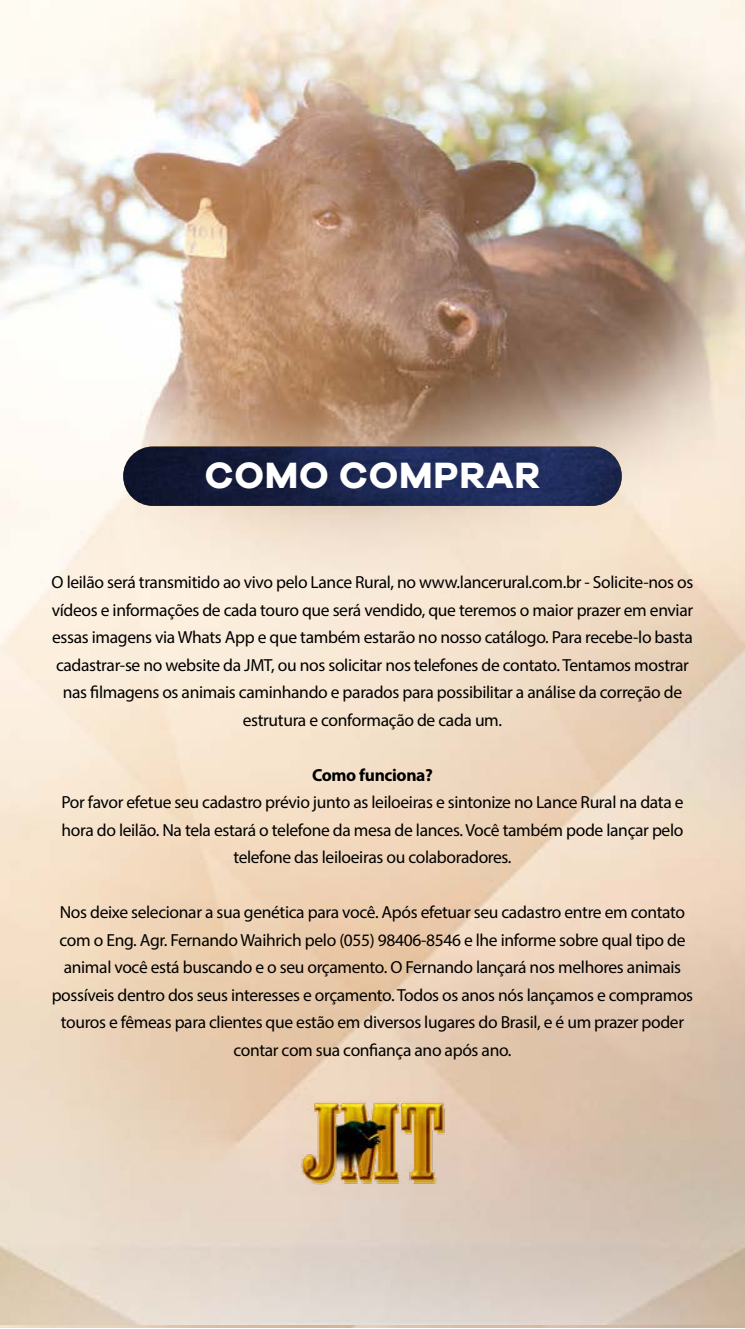
<style>
.page{position:relative;width:745px;height:1329px;background:#fff}
.page>*{position:absolute;margin:0;border:0;box-sizing:border-box;transform-origin:0 0}
.t1{font:700 37.75px "Galano Grotesque";letter-spacing:.02em;color:#fff}
.t2{font:17.5px/27.5px "Myriad Pro";letter-spacing:-.02em;color:#000;text-align:center}
.t3{font:700 17.5px "Myriad Pro";letter-spacing:-.02em;color:#000}
</style>
<div class="page">
<img style="left:0;top:0;width:744px;height:1325px">
<img style="left:123px;top:446px;width:498px;height:60px;border-radius:30px">
<img style="left:286px;top:1094px;width:172px;height:101px">
<h1 class="t1" style="left:205px;top:452px;width:336px">COMO COMPRAR</h1>
<p class="t2" style="left:52px;top:568px;width:643px">O leilão será transmitido ao vivo pelo Lance Rural, no www.lancerural.com.br - Solicite-nos os vídeos e informações de cada touro que será vendido, que teremos o maior prazer em enviar essas imagens via Whats App e que também estarão no nosso catálogo. Para recebe-lo basta cadastrar-se no website da JMT, ou nos solicitar nos telefones de contato. Tentamos mostrar nas filmagens os animais caminhando e parados para possibilitar a análise da correção de estrutura e conformação de cada um.</p>
<p class="t3" style="left:312px;top:763px;width:122px">Como funciona?</p>
<p class="t2" style="left:61px;top:788px;width:623px">Por favor efetue seu cadastro prévio junto as leiloeiras e sintonize no Lance Rural na data e hora do leilão. Na tela estará o telefone da mesa de lances. Você também pode lançar pelo telefone das leiloeiras ou colaboradores.</p>
<p class="t2" style="left:52px;top:898px;width:642px">Nos deixe selecionar a sua genética para você. Após efetuar seu cadastro entre em contato com o Eng. Agr. Fernando Waihrich pelo (055) 98406-8546 e lhe informe sobre qual tipo de animal você está buscando e o seu orçamento. O Fernando lançará nos melhores animais possíveis dentro dos seus interesses e orçamento. Todos os anos nós lançamos e compramos touros e fêmeas para clientes que estão em diversos lugares do Brasil, e é um prazer poder contar com sua confiança ano após ano.</p>
</div>
